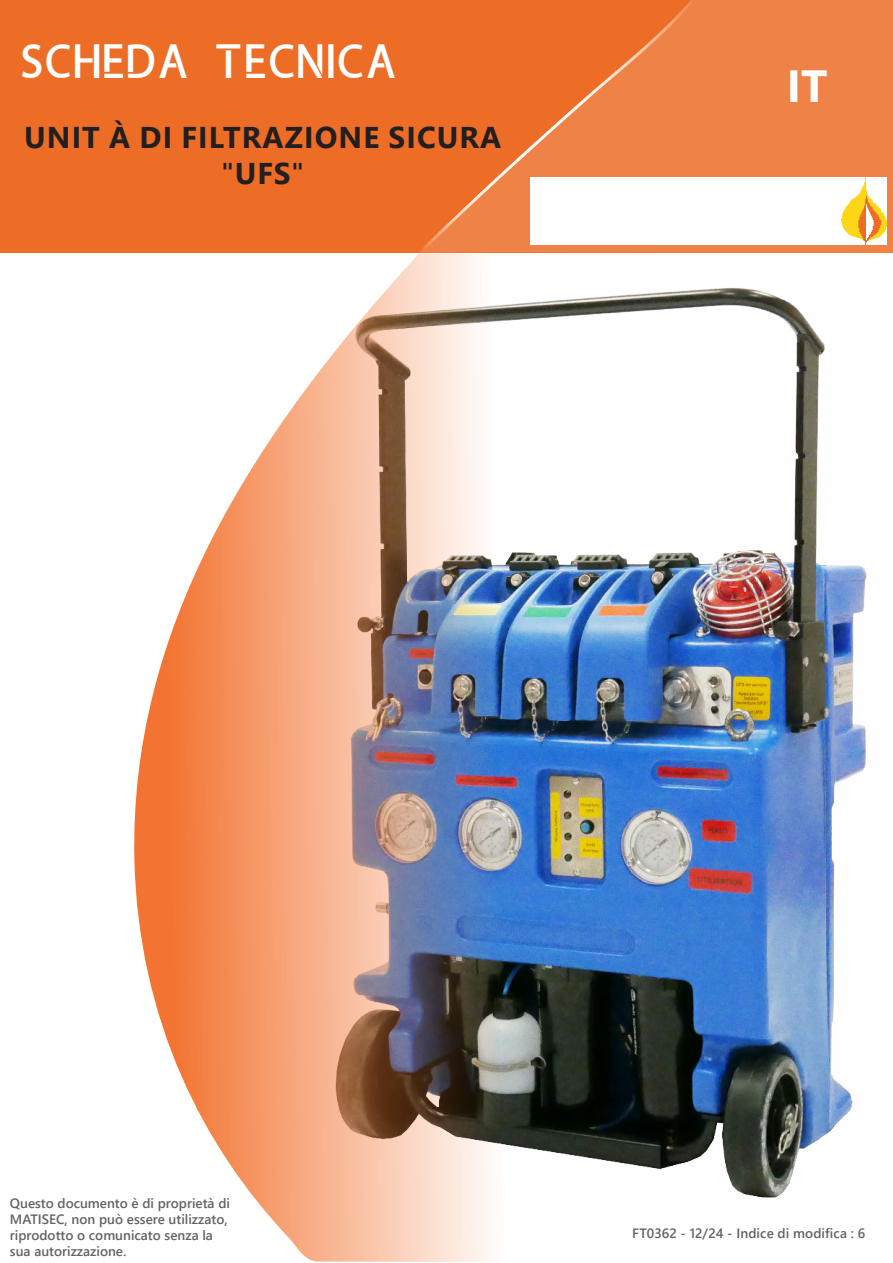
<style>
.page{position:relative;width:893px;height:1263px;background:#fff}
.page>*{position:absolute;margin:0;border:0;box-sizing:border-box;transform-origin:0 0}
.t1{font:45px "amaliamutia";letter-spacing:.05em;color:#fff}
.t2{font:700 45px "Segoe UI";color:#fff}
.t3{font:700 30px/36px "Segoe UI";letter-spacing:.035em;color:#231f20;text-align:center}
.t4{font:600 13.5px/16.2px "Segoe UI";color:#636366}
.s1{font-weight:600}
</style>
<div class="page">
<div style="left:0;top:0;width:893px;height:253px;background:#ed6d26"></div>
<div style="left:705px;top:0;width:188px;height:253px;background:#ef8246"></div>
<svg style="left:420px;top:0;width:285px;height:253px"></svg>
<div style="left:530px;top:177px;width:357px;height:67px;background:#fff"></div>
<img style="left:134px;top:253px;width:733px;height:1009px">
<h1 class="t1" style="left:22px;top:36px;width:377px">SCHEDA TECNICA</h1>
<h2 class="t3" style="left:24px;top:120px;width:479px">UNIT À DI FILTRAZIONE SICURA <span class="s1">"</span>UFS<span class="s1">"</span></h2>
<h1 class="t2" style="left:787px;top:60px;width:42px">IT</h1>
<p class="t4" style="left:10px;top:1196px;width:222px">Questo documento è di proprietà di<br>MATISEC, non può essere utilizzato, riprodotto o comunicato senza la sua autorizzazione.</p>
<p class="t4" style="left:632px;top:1223px;width:235px">FT0362 - 12/24 - Indice di modifica : 6</p>
</div>
